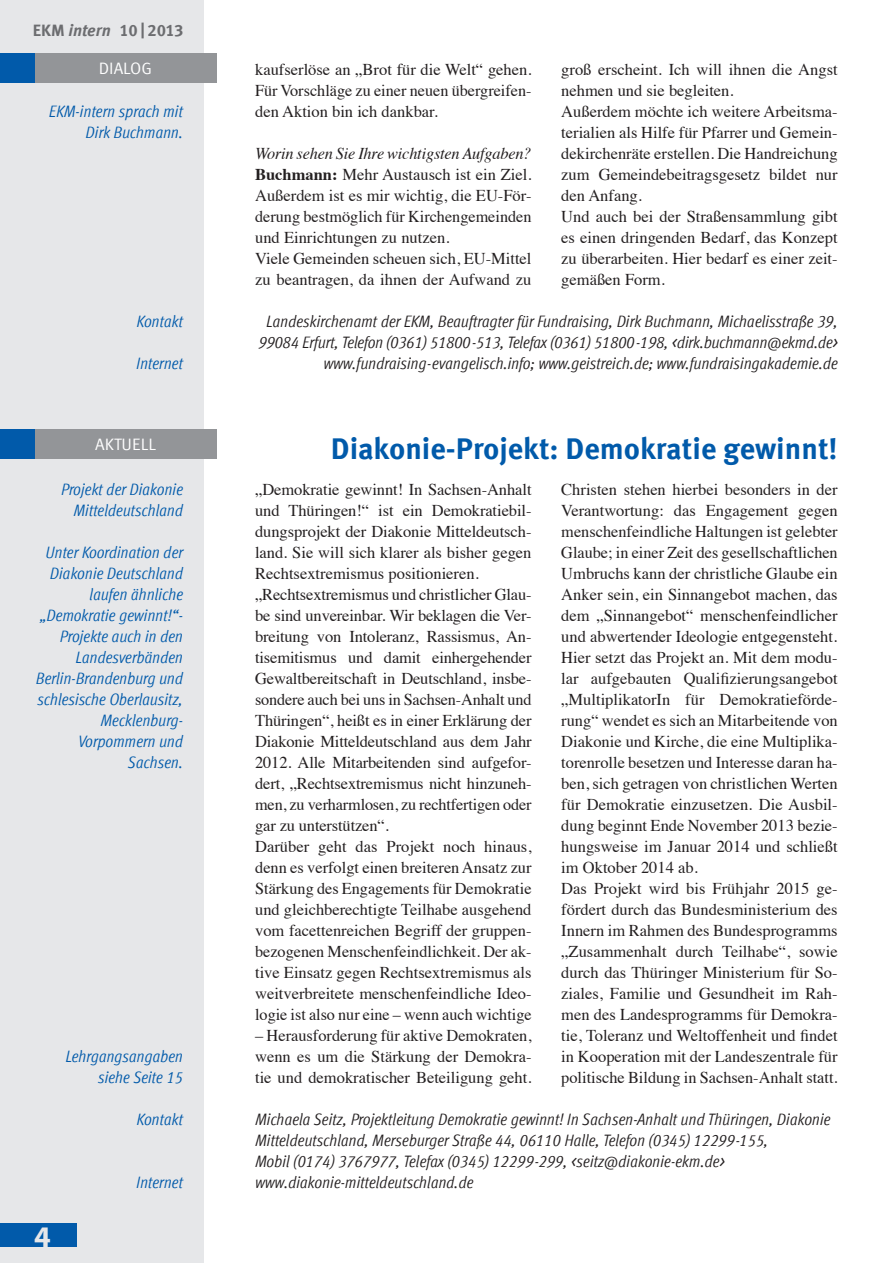
<style>
.page{position:relative;width:893px;height:1263px;background:#fff}
.page>*{position:absolute;margin:0;border:0;box-sizing:border-box;transform-origin:0 0}
.A-Überschrift{font:700 30px "Meta Offc";color:#015aaa}
.Seitenzahlen{font:700 30px "Myriad Pro";color:#e6e7e9}
.B-Body-Text{font:16.5px/21px "Times";color:#231f20;text-align:justify}
.C-Randleiste{font:italic condensed 16.5px/21px "Meta Offc";color:#015aaa;text-align:right}
.D-Adressenblock{font:italic condensed 16.5px/21px "Meta Offc";color:#231f20}
.C-Randleiste-2{font:italic condensed 16.5px/21px "Meta Offc";letter-spacing:-.01em;color:#231f20;text-align:center}
.B-Body-Text-2{font:italic 16.5px "Times";letter-spacing:-.01em;color:#231f20}
.Rubrik{font:16.5px "Meta Offc Norm";color:#fff}
.t1{font:700 16.5px "Meta Offc";letter-spacing:-.015em;color:#6c6d70}
.s1{font-style:italic}
.s2{font-weight:700}
</style>
<div class="page">
<div style="left:0;top:0;width:204px;height:1263px;background:#e6e7e9"></div>
<div style="left:34px;top:53px;width:183px;height:30px;background:#939598"></div>
<div style="left:0;top:53px;width:34px;height:30px;background:#015aaa"></div>
<div style="left:34px;top:429px;width:183px;height:30px;background:#939598"></div>
<div style="left:0;top:429px;width:34px;height:30px;background:#015aaa"></div>
<div style="left:0;top:1223px;width:77px;height:23px;background:#015aaa"></div>
<p class="t1" style="left:33px;top:21px;width:152px">EKM <span class="s1">intern</span> 10 | 2013</p>
<p class="Rubrik" style="left:99px;top:59px;width:55px">DIALOG</p>
<p class="Rubrik" style="left:95px;top:59px;width:62px">AKTUELL</p>
<p class="C-Randleiste" style="left:49px;top:101px;width:136px">EKM-intern sprach mit</p>
<p class="C-Randleiste" style="left:86px;top:122px;width:99px">Dirk Buchmann.</p>
<p class="C-Randleiste" style="left:137px;top:311px;width:48px">Kontakt</p>
<p class="C-Randleiste" style="left:136px;top:353px;width:48px">Internet</p>
<p class="Rubrik" style="left:95px;top:435px;width:62px">AKTUELL</p>
<p class="C-Randleiste" style="left:61px;top:479px;width:123px">Projekt der Diakonie<br>Mitteldeutschland</p>
<p class="C-Randleiste" style="left:36px;top:542px;width:149px">Unter Koordination der<br>Diakonie Deutschland laufen ähnliche „Demokratie gewinnt!“-<br>Projekte auch in den<br>Landesverbänden<br>Berlin-Brandenburg und schlesische Oberlausitz,<br>Mecklenburg-<br>Vorpommern und<br>Sachsen.</p>
<p class="C-Randleiste" style="left:65px;top:1046px;width:119px">Lehrgangsangaben siehe Seite 15</p>
<p class="C-Randleiste" style="left:137px;top:1109px;width:48px">Kontakt</p>
<p class="Seitenzahlen" style="left:34px;top:1217px;width:18px">4</p>
<p class="C-Randleiste" style="left:136px;top:1172px;width:48px">Internet</p>
<p class="B-Body-Text" style="left:255px;top:58px;width:278px">kaufserlöse an „Brot für die Welt“ gehen.<br>Für Vorschläge zu einer neuen übergreifen&shy;den Aktion bin ich dankbar.</p>
<p class="B-Body-Text-2" style="left:255px;top:139px;width:278px">Worin sehen Sie Ihre wichtigsten Aufgaben?</p>
<p class="B-Body-Text" style="left:255px;top:163px;width:278px"><span class="s2">Buchmann:</span> Mehr Austausch ist ein Ziel.<br>Außerdem ist es mir wichtig, die EU-För&shy;derung bestmöglich für Kirchengemeinden und Einrichtungen zu nutzen.</p>
<p class="B-Body-Text" style="left:255px;top:247px;width:278px">Viele Gemeinden scheuen sich, EU-Mittel zu beantragen, da ihnen der Aufwand zu</p>
<p class="B-Body-Text" style="left:561px;top:58px;width:278px">groß erscheint. Ich will ihnen die Angst nehmen und sie begleiten.</p>
<p class="B-Body-Text" style="left:561px;top:100px;width:278px">Außerdem möchte ich weitere Arbeitsma&shy;terialien als Hilfe für Pfarrer und Gemein&shy;dekirchenräte erstellen. Die Handreichung zum Gemeindebeitragsgesetz bildet nur den Anfang.</p>
<p class="B-Body-Text" style="left:561px;top:205px;width:278px">Und auch bei der Straßensammlung gibt es einen dringenden Bedarf, das Konzept zu überarbeiten. Hier bedarf es einer zeit&shy;gemäßen Form.</p>
<p class="C-Randleiste-2" style="left:258px;top:311px;width:581px">Landeskirchenamt der EKM, Beauftragter für Fundraising, Dirk Buchmann, Michaelisstraße 39,<br>99084 Erfurt, Telefon (0361) 51800-513, Telefax (0361) 51800-198, &lt;dirk.buchmann@ekmd.de&gt;</p>
<p class="C-Randleiste-2" style="left:323px;top:353px;width:516px">www.fundraising-evangelisch.info; www.geistreich.de; www.fundraisingakademie.de</p>
<p class="A-Überschrift" style="left:331px;top:431px;width:508px">Diakonie-Projekt: Demokratie gewinnt!</p>
<p class="B-Body-Text" style="left:255px;top:478px;width:278px">„Demokratie gewinnt! In Sachsen-Anhalt und Thüringen!“ ist ein Demokratiebil&shy;dungsprojekt der Diakonie Mitteldeutsch&shy;land. Sie will sich klarer als bisher gegen Rechtsextremismus positionieren.</p>
<p class="B-Body-Text" style="left:255px;top:583px;width:278px">„Rechtsextremismus und christlicher Glau&shy;be sind unvereinbar. Wir beklagen die Ver&shy;breitung von Intoleranz, Rassismus, An&shy;tisemitismus und damit einhergehender Gewaltbereitschaft in Deutschland, insbe&shy;sondere auch bei uns in Sachsen-Anhalt und Thüringen“, heißt es in einer Erklärung der Diakonie Mitteldeutschland aus dem Jahr 2012. Alle Mitarbeitenden sind aufgefor&shy;dert, „Rechtsextremismus nicht hinzuneh&shy;men, zu verharmlosen, zu rechtfertigen oder gar zu unterstützen“.</p>
<p class="B-Body-Text" style="left:255px;top:835px;width:278px">Darüber geht das Projekt noch hinaus, denn es verfolgt einen breiteren Ansatz zur Stärkung des Engagements für Demokratie und gleichberechtigte Teilhabe ausgehend vom facettenreichen Begriff der gruppen&shy;bezogenen Menschenfeindlichkeit. Der ak&shy;tive Einsatz gegen Rechtsextremismus als weitverbreitete menschenfeindliche Ideo&shy;logie ist also nur eine – wenn auch wichtige</p>
<p class="B-Body-Text" style="left:255px;top:1024px;width:278px">– Herausforderung für aktive Demokraten, wenn es um die Stärkung der Demokra&shy;tie und demokratischer Beteiligung geht.</p>
<p class="B-Body-Text" style="left:561px;top:478px;width:278px">Christen stehen hierbei besonders in der Verantwortung: das Engagement gegen menschenfeindliche Haltungen ist gelebter Glaube; in einer Zeit des gesellschaftlichen Umbruchs kann der christliche Glaube ein Anker sein, ein Sinnangebot machen, das dem „Sinnangebot“ menschenfeindlicher und abwertender Ideologie entgegensteht.</p>
<p class="B-Body-Text" style="left:561px;top:646px;width:278px">Hier setzt das Projekt an. Mit dem modu&shy;lar aufgebauten Qualifizierungsangebot „MultiplikatorIn für Demokratieförde&shy;rung“ wendet es sich an Mitarbeitende von Diakonie und Kirche, die eine Multiplika&shy;torenrolle besetzen und Interesse daran ha&shy;ben, sich getragen von christlichen Werten für Demokratie einzusetzen. Die Ausbil&shy;dung beginnt Ende November 2013 bezie&shy;hungsweise im Januar 2014 und schließt im Oktober 2014 ab.</p>
<p class="B-Body-Text" style="left:561px;top:877px;width:278px">Das Projekt wird bis Frühjahr 2015 ge&shy;fördert durch das Bundesministerium des Innern im Rahmen des Bundesprogramms „Zusammenhalt durch Teilhabe“, sowie durch das Thüringer Ministerium für So&shy;ziales, Familie und Gesundheit im Rah&shy;men des Landesprogramms für Demokra&shy;tie, Toleranz und Weltoffenheit und findet in Kooperation mit der Landeszentrale für politische Bildung in Sachsen-Anhalt statt.</p>
<p class="D-Adressenblock" style="left:255px;top:1109px;width:577px">Michaela Seitz, Projektleitung Demokratie gewinnt! In Sachsen-Anhalt und Thüringen, Diakonie<br>Mitteldeutschland, Merseburger Straße 44, 06110 Halle, Telefon (0345) 12299-155,</p>
<p class="D-Adressenblock" style="left:255px;top:1151px;width:471px">Mobil (0174) 3767977, Telefax (0345) 12299-299, &lt;seitz@diakonie-ekm.de&gt;</p>
<p class="D-Adressenblock" style="left:255px;top:1172px;width:220px">www.diakonie-mitteldeutschland.de</p>
</div>
